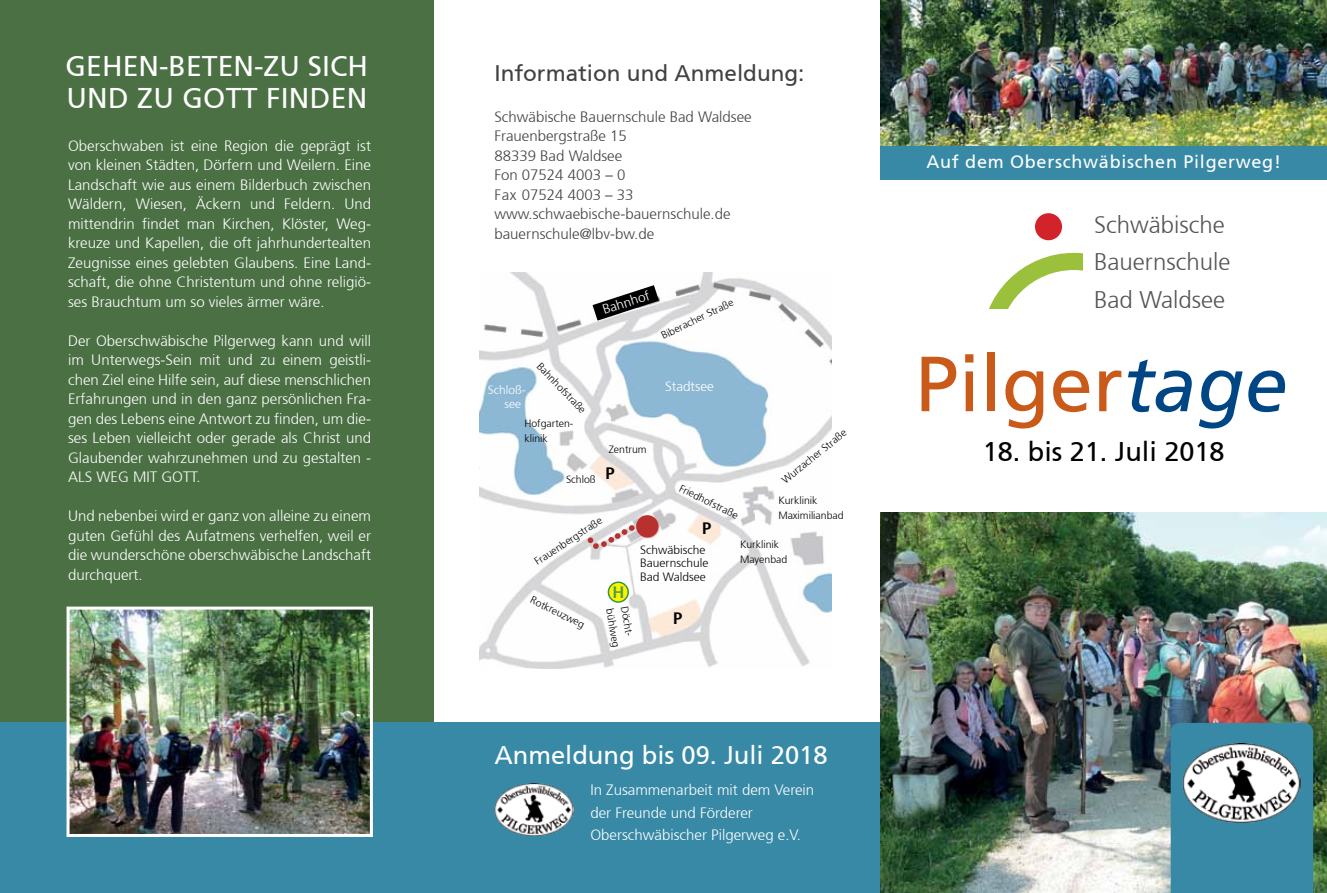
<style>
.page{position:relative;width:1327px;height:893px;background:#fff}
.page>*{position:absolute;margin:0;border:0;box-sizing:border-box;transform-origin:0 0}
.t1{font:78px "Frutiger";color:#ca5a1a}
.t2{font:28.5px/31.5px "Frutiger";color:#fff}
.t3{font:27px "Frutiger";color:#000}
.t4{font:25.5px "Frutiger";color:#fff}
.t5{font:300 24px/37.5px "Frutiger";color:#545456}
.t6{font:22.5px "Frutiger";color:#414042}
.t7{font:18px "Frutiger";letter-spacing:.04em;color:#fff}
.t8{font:700 16.5px "Frutiger";color:#000}
.t9{font:700 16.5px "Frutiger";color:#4d9e4b}
.t10{font:300 15px/19.5px "Frutiger";color:#fff;text-align:justify}
.t11{font:300 15px/19.5px "Frutiger";color:#414042}
.t12{font:300 13.5px "Frutiger";color:#fff}
.t13{font:300 12px/13.5px "Frutiger";color:#000}
.t14{font:300 12px/14.4px "Frutiger";color:#fff}
.t15{font:300 10.5px/15px "Frutiger";color:#000}
.s1{font-style:italic;color:#004684}
</style>
<div class="page">
<div style="left:0;top:0;width:434px;height:893px;background:#4a7043"></div>
<div style="left:0;top:723px;width:880px;height:170px;background:#3889a6"></div>
<img style="left:480px;top:272px;width:352px;height:396px">
<svg style="left:592px;top:285px;width:67px;height:36px"></svg>
<svg style="left:587px;top:525px;width:47px;height:24px"></svg>
<div style="left:608px;top:582px;width:20px;height:20px;background:#fff200;border-radius:50%"></div>
<div style="left:607px;top:581px;width:22px;height:22px;border:2px solid #329740;border-radius:50%"></div>
<div style="left:636px;top:515px;width:22px;height:22px;background:#b7312f;border-radius:50%"></div>
<img style="left:880px;top:0;width:447px;height:147px">
<img style="left:880px;top:513px;width:447px;height:380px">
<div style="left:1170px;top:723px;width:143px;height:170px;background:#3889a6"></div>
<img style="left:71px;top:611px;width:298px;height:222px">
<div style="left:67px;top:607px;width:306px;height:230px;border:3px solid #fff"></div>
<svg style="left:989px;top:253px;width:93px;height:55px"></svg>
<div style="left:1035px;top:213px;width:27px;height:27px;background:#d2232a;border-radius:50%"></div>
<img style="left:1182px;top:743px;width:118px;height:79px">
<img style="left:494px;top:783px;width:79px;height:53px">
<div style="left:880px;top:147px;width:447px;height:33px;background:#3889a6"></div>
<h2 class="t2" style="left:66px;top:51px;width:304px">GEHEN-BETEN-ZU SICH<br>UND ZU GOTT FINDEN</h2>
<p class="t10" style="left:68px;top:136px;width:304px">Oberschwaben ist eine Region die geprägt ist von kleinen Städten, Dörfern und Weilern. Eine Landschaft wie aus einem Bilderbuch zwischen Wäldern, Wiesen, Äckern und Feldern. Und mittendrin findet man Kirchen, Klöster, Weg&shy;kreuze und Kapellen, die oft jahrhundertealten Zeugnisse eines gelebten Glaubens. Eine Land&shy;schaft, die ohne Christentum und ohne religiö&shy;ses Brauchtum um so vieles ärmer wäre.</p>
<p class="t10" style="left:68px;top:331px;width:304px">Der Oberschwäbische Pilgerweg kann und will im Unterwegs-Sein mit und zu einem geistli&shy;chen Ziel eine Hilfe sein, auf diese menschlichen Erfahrungen und in den ganz persönlichen Fra&shy;gen des Lebens eine Antwort zu finden, um die&shy;ses Leben vielleicht oder gerade als Christ und Glaubender wahrzunehmen und zu gestalten - ALS WEG MIT GOTT.</p>
<p class="t10" style="left:68px;top:507px;width:304px">Und nebenbei wird er ganz von alleine zu einem guten Gefühl des Aufatmens verhelfen, weil er die wunderschöne oberschwäbische Landschaft durchquert.</p>
<h3 class="t6" style="left:494px;top:60px;width:312px">Information und Anmeldung:</h3>
<p class="t11" style="left:494px;top:107px;width:259px">Schwäbische Bauernschule Bad Waldsee<br>Frauenbergstraße 15<br>88339 Bad Waldsee<br>Fon 07524 4003 – 0<br>Fax 07524 4003 – 33 www.schwaebische-bauernschule.de bauernschule@lbv-bw.de</p>
<p class="t12" style="left:600px;top:303px;width:50px;rotate:-18deg">Bahnhof</p>
<p class="t15" style="left:659px;top:329px;width:80px;rotate:-26deg">Biberacher Straße</p>
<p class="t15" style="left:544px;top:359px;width:67px;rotate:46deg">Bahnhofstraße</p>
<p class="t14" style="left:504px;top:382px;width:23px;text-indent:-17px">Schloß&shy;see</p>
<p class="t12" style="left:665px;top:378px;width:50px">Stadtsee</p>
<p class="t15" style="left:524px;top:416px;width:51px">Hofgarten&shy;klinik</p>
<p class="t15" style="left:778px;top:476px;width:81px;rotate:-39deg">Wurzacher Straße</p>
<p class="t15" style="left:609px;top:442px;width:39px">Zentrum</p>
<p class="t8" style="left:605px;top:464px;width:11px">P</p>
<p class="t15" style="left:566px;top:472px;width:31px">Schloß</p>
<p class="t15" style="left:683px;top:481px;width:66px;rotate:26deg">Friedhofstraße</p>
<p class="t15" style="left:778px;top:493px;width:67px">Kurklinik<br>Maximilianbad</p>
<p class="t15" style="left:740px;top:537px;width:49px">Kurklinik<br>Mayenbad</p>
<p class="t15" style="left:531px;top:556px;width:80px;rotate:-33deg">Frauenbergstraße</p>
<p class="t8" style="left:702px;top:519px;width:11px">P</p>
<p class="t13" style="left:640px;top:543px;width:70px">Schwäbische<br>Bauernschule<br>Bad Waldsee</p>
<p class="t15" style="left:534px;top:593px;width:60px;rotate:26deg">Rotkreuzweg</p>
<p class="t9" style="left:612px;top:582px;width:13px">H</p>
<p class="t15" style="left:617px;top:607px;width:41px;rotate:80deg">bühlweg</p>
<p class="t15" style="left:632px;top:605px;width:34px;rotate:80deg">Döcht-</p>
<p class="t8" style="left:673px;top:609px;width:11px">P</p>
<h3 class="t4" style="left:494px;top:740px;width:335px">Anmeldung bis 09. Juli 2018</h3>
<p class="t10" style="left:590px;top:779px;width:225px;line-height:22.5px;text-align:left">In Zusammenarbeit mit dem Verein der Freunde und Förderer<br>Oberschwäbischer Pilgerweg e.V.</p>
<p class="t7" style="left:926px;top:151px;width:356px">Auf dem Oberschwäbischen Pilgerweg!</p>
<h3 class="t5" style="left:1094px;top:206px;width:138px">Schwäbische<br>Bauernschule<br>Bad Waldsee</h3>
<h1 class="t1" style="left:915px;top:338px;width:374px">Pilger<span class="s1">tage</span></h1>
<h3 class="t3" style="left:983px;top:436px;width:243px">18. bis 21. Juli 2018</h3>
</div>
